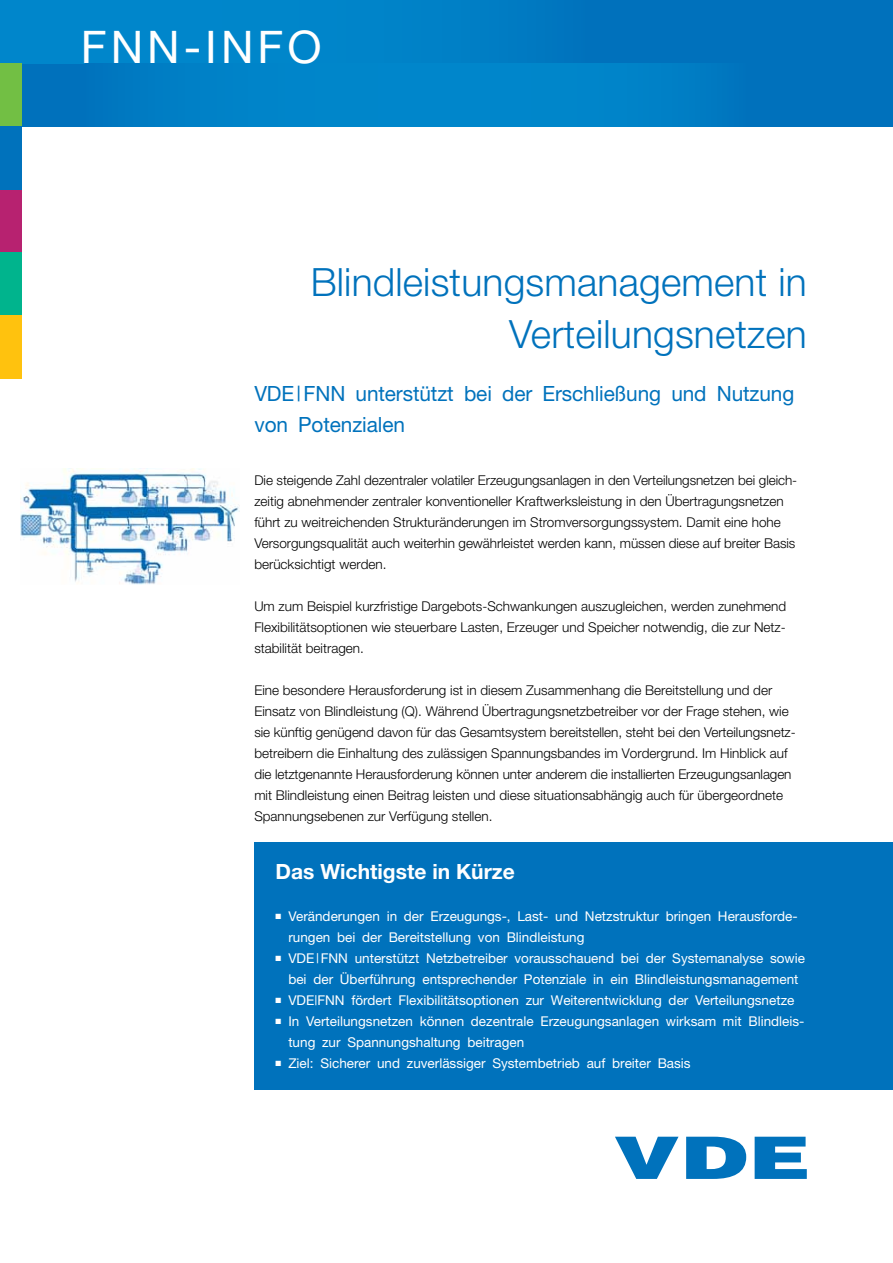
<style>
.page{position:relative;width:893px;height:1263px;background:#fff}
.page>*{position:absolute;margin:0;border:0;box-sizing:border-box;transform-origin:0 0}
.t1{font:45px "Helvetica Neue";letter-spacing:.09em;color:#fff}
.t2{font:300 39px/52.5px "Helvetica Neue";letter-spacing:.005em;color:#0072bc;text-align:right}
.t3{font:21px/31.5px "Helvetica Neue";letter-spacing:-.005em;color:#0072bc}
.t4{font:700 21px "Helvetica Neue";color:#fff}
.t5{font:300 13.5px/21px "Helvetica Neue";color:#000}
.t6{font:13.5px/21px "Helvetica Neue";color:#fff}
</style>
<div class="page">
<div style="left:0;top:0;width:893px;height:126px;background:#0071bc"></div>
<div style="left:0;top:0;width:585px;height:63px;background:linear-gradient(to right,#008ace,#007bc2)"></div>
<div style="left:85px;top:63px;width:481px;height:63px;background:linear-gradient(to bottom,#0081c7,#0081c7)"></div>
<div style="left:391px;top:63px;width:355px;height:63px;background:linear-gradient(to right,#008ace,#007bc2)"></div>
<div style="left:0;top:63px;width:21px;height:63px;background:#72bf44"></div>
<div style="left:0;top:189px;width:21px;height:64px;background:#b72270"></div>
<div style="left:0;top:253px;width:21px;height:63px;background:#00b48d"></div>
<div style="left:0;top:316px;width:21px;height:63px;background:#ffc20e"></div>
<div style="left:0;top:126px;width:21px;height:63px;background:#0072bc"></div>
<svg style="left:615px;top:1137px;width:63px;height:42px"></svg>
<svg style="left:686px;top:1137px;width:60px;height:42px"></svg>
<svg style="left:755px;top:1137px;width:52px;height:42px"></svg>
<div style="left:254px;top:842px;width:639px;height:247px;background:#0072bc"></div>
<img style="left:20px;top:469px;width:220px;height:116px">
<h1 class="t1" style="left:81px;top:20px;width:242px">FNN-INFO</h1>
<h2 class="t2" style="left:311px;top:255px;width:498px">Blindleistungsmanagement in<br>Verteilungsnetzen</h2>
<h3 class="t3" style="left:254px;top:377px;width:541px">VDE | FNN unterstützt bei der Erschließung und Nutzung von Potenzialen</h3>
<p class="t5" style="left:254px;top:469px;width:544px">Die steigende Zahl dezentraler volatiler Erzeugungsanlagen in den Verteilungsnetzen bei gleich&shy;zeitig abnehmender zentraler konventioneller Kraftwerksleistung in den Übertragungsnetzen führt zu weitreichenden Strukturänderungen im Stromversorgungssystem. Damit eine hohe Versorgungsqualität auch weiterhin gewährleistet werden kann, müssen diese auf breiter Basis berücksichtigt werden.</p>
<p class="t5" style="left:254px;top:595px;width:533px">Um zum Beispiel kurzfristige Dargebots-Schwankungen auszugleichen, werden zunehmend<br>Flexibilitätsoptionen wie steuerbare Lasten, Erzeuger und Speicher notwendig, die zur Netz&shy;stabilität beitragen.</p>
<p class="t5" style="left:254px;top:679px;width:543px">Eine besondere Herausforderung ist in diesem Zusammenhang die Bereitstellung und der Einsatz von Blindleistung (Q). Während Übertragungsnetzbetreiber vor der Frage stehen, wie sie künftig genügend davon für das Gesamtsystem bereitstellen, steht bei den Verteilungsnetz&shy;betreibern die Einhaltung des zulässigen Spannungsbandes im Vordergrund. Im Hinblick auf die letztgenannte Herausforderung können unter anderem die installierten Erzeugungsanlagen mit Blindleistung einen Beitrag leisten und diese situationsabhängig auch für übergeordnete Spannungsebenen zur Verfügung stellen.</p>
<h3 class="t4" style="left:276px;top:859px;width:241px">Das Wichtigste in Kürze</h3>
<p class="t6" style="left:288px;top:906px;width:511px;text-indent:-13px">■ Veränderungen in der Erzeugungs-, Last- und Netzstruktur bringen Herausforde&shy;rungen bei der Bereitstellung von Blindleistung</p>
<p class="t6" style="left:276px;top:948px;width:531px;text-align:center">■ VDE | FNN unterstützt Netzbetreiber vorausschauend bei der Systemanalyse sowie bei der Überführung entsprechender Potenziale in ein Blindleistungsmanagement</p>
<p class="t6" style="left:276px;top:990px;width:520px">■ VDE|FNN fördert Flexibilitätsoptionen zur Weiterentwicklung der Verteilungsnetze</p>
<p class="t6" style="left:288px;top:1011px;width:518px;text-indent:-13px">■ In Verteilungsnetzen können dezentrale Erzeugungsanlagen wirksam mit Blindleis&shy;tung zur Spannungshaltung beitragen</p>
<p class="t6" style="left:276px;top:1053px;width:416px">■ Ziel: Sicherer und zuverlässiger Systembetrieb auf breiter Basis</p>
</div>
